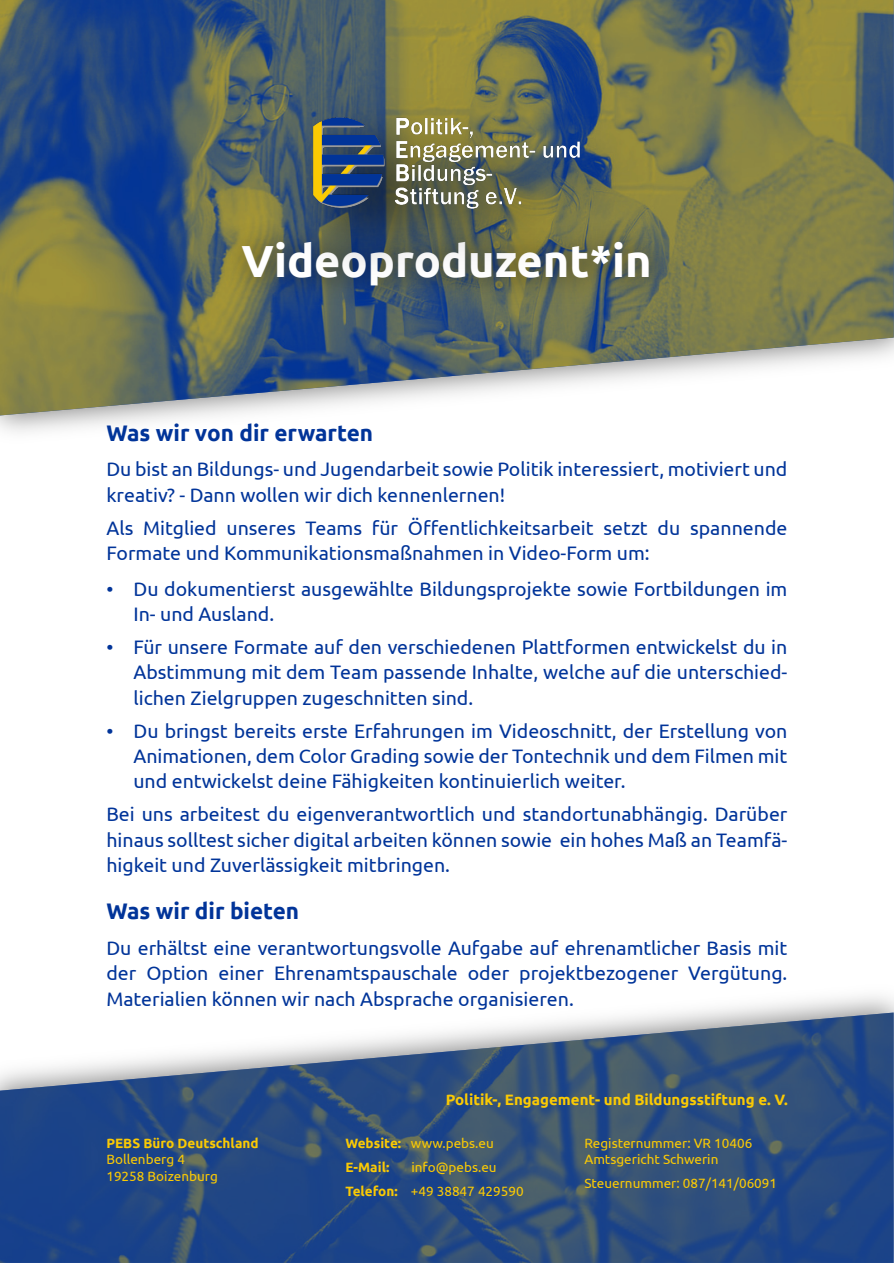
<style>
.page{position:relative;width:894px;height:1263px;background:#fff}
.page>*{position:absolute;margin:0;border:0;box-sizing:border-box;transform-origin:0 0}
.t1{font:700 45px "Ubuntu";color:#fff}
.t2{font:700 22.5px "Ubuntu";color:#013499}
.t3{font:19.5px/25.3px "Ubuntu";color:#013499;text-align:justify}
.t4{font:700 15px "Ubuntu";color:#fbca03}
.t5{font:13.5px/16.2px "Ubuntu";color:#fbca03}
.t6{font:700 13.5px/23.7px "Ubuntu";color:#fbca03}
.s1{font-weight:400}
.s2{font-weight:700}
</style>
<div class="page">
<img style="left:0;top:0;width:893px;height:415px">
<img style="left:220px;top:221px;width:456px;height:89px">
<img style="left:279px;top:85px;width:376px;height:205px">
<img style="left:306px;top:106px;width:281px;height:113px">
<img style="left:0;top:1012px;width:893px;height:251px">
<h1 class="t1" style="left:241px;top:242px;width:411px">Videoproduzent*in</h1>
<p class="t2" style="left:106px;top:423px;width:268px">Was wir von dir erwarten</p>
<p class="t3" style="left:106px;top:458px;width:682px">Du bist an Bildungs- und Jugendarbeit sowie Politik interessiert, motiviert und kreativ? - Dann wollen wir dich kennenlernen!</p>
<p class="t3" style="left:106px;top:516px;width:682px">Als Mitglied unseres Teams für Öffentlichkeitsarbeit setzt du spannende<br>Formate und Kommunikationsmaßnahmen in Video-Form um:</p>
<p class="t3" style="left:133px;top:577px;width:655px;text-indent:-27px">• Du dokumentierst ausgewählte Bildungsprojekte sowie Fortbildungen im<br>In- und Ausland.</p>
<p class="t3" style="left:133px;top:636px;width:655px;text-indent:-27px">• Für unsere Formate auf den verschiedenen Plattformen entwickelst du in Abstimmung mit dem Team passende Inhalte, welche auf die unterschied&shy;lichen Zielgruppen zugeschnitten sind.</p>
<p class="t3" style="left:133px;top:719px;width:655px;text-indent:-27px">• Du bringst bereits erste Erfahrungen im Videoschnitt, der Erstellung von Animationen, dem Color Grading sowie der Tontechnik und dem Filmen mit und entwickelst deine Fähigkeiten kontinuierlich weiter.</p>
<p class="t3" style="left:106px;top:803px;width:682px">Bei uns arbeitest du eigenverantwortlich und standortunabhängig. Darüber hinaus solltest sicher digital arbeiten können sowie ein hohes Maß an Teamfä&shy;higkeit und Zuverlässigkeit mitbringen.</p>
<p class="t2" style="left:106px;top:902px;width:194px">Was wir dir bieten</p>
<p class="t3" style="left:106px;top:936px;width:682px">Du erhältst eine verantwortungsvolle Aufgabe auf ehrenamtlicher Basis mit der Option einer Ehrenamtspauschale oder projektbezogener Vergütung.<br>Materialien können wir nach Absprache organisieren.</p>
<p class="t6" style="left:106px;top:1132px;width:154px">PEBS Büro Deutschland</p>
<p class="t5" style="left:106px;top:1152px;width:113px">Bollenberg 4<br>19258 Boizenburg</p>
<p class="t4" style="left:445px;top:1094px;width:343px">Politik-, Engagement- und Bildungsstiftung e. V.</p>
<p class="t6" style="left:345px;top:1132px;width:150px">Website: <span class="s1">www.pebs.eu<br></span>E-Mail:</p>
<p class="t5" style="left:345px;top:1156px;width:180px;line-height:23.7px;text-indent:66px">info@pebs.eu<br><span class="s2">Telefon:</span> +49 38847 429590</p>
<p class="t5" style="left:584px;top:1136px;width:169px">Registernummer: VR 10406<br>Amtsgericht Schwerin</p>
<p class="t5" style="left:584px;top:1176px;width:194px">Steuernummer: 087/141/06091</p>
</div>
